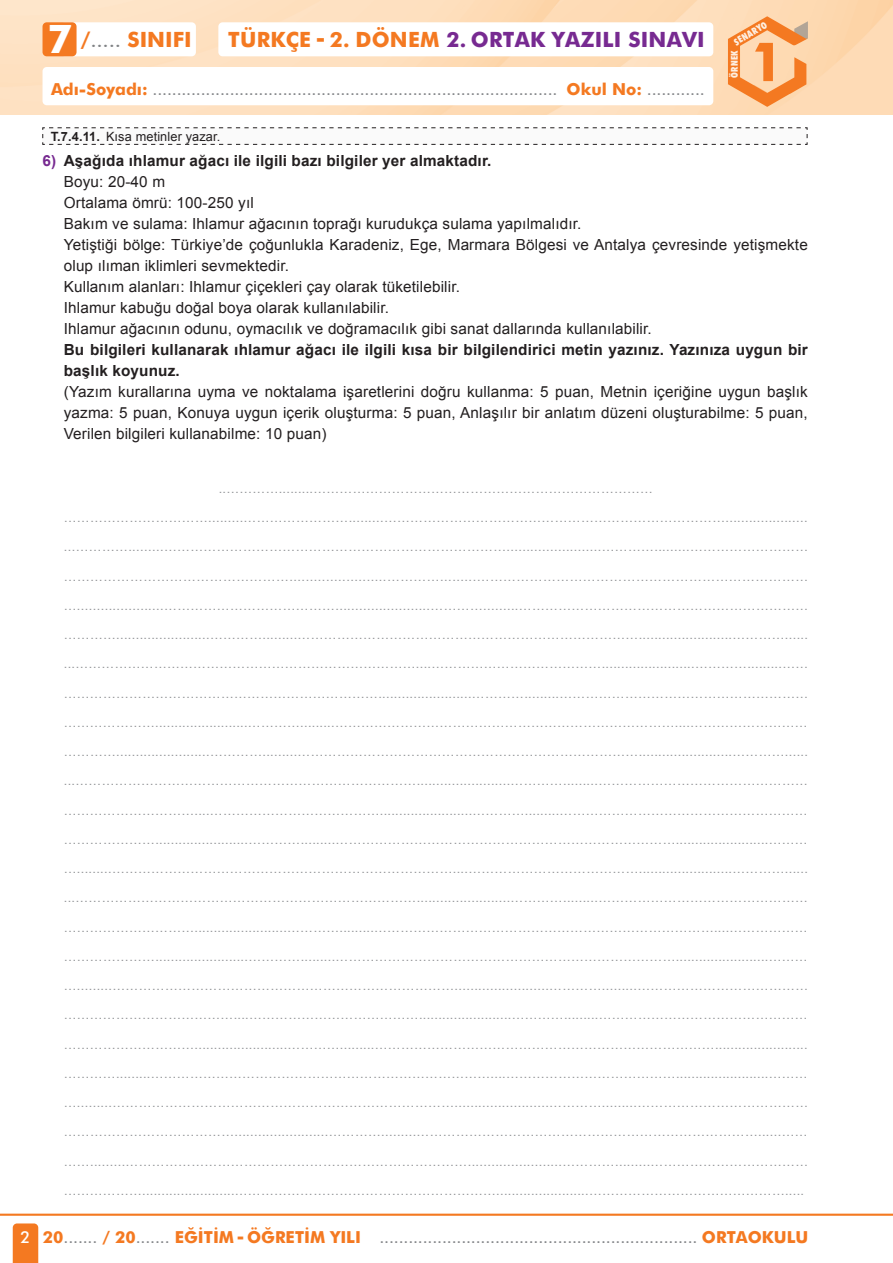
<style>
.page{position:relative;width:893px;height:1263px;background:#fff}
.page>*{position:absolute;margin:0;border:0;box-sizing:border-box;transform-origin:0 0}
.t1{font:700 54px "Futura BT";color:#f47921}
.t2{font:700 21px "Futura BT";letter-spacing:.01em;color:#772a91}
.t3{font:700 21px "Futura BT";color:#f47921}
.t4{font:500 16.5px "Futura BT";color:#808285}
.t5{font:15.3px/21px "Arial";letter-spacing:.01em;color:#231f20}
.t6{font:700 15.3px/21px "Arial";letter-spacing:.01em;color:#231f20}
.t7{font:12.75px "Arial";color:#939598}
.t8{font:12.75px "Arial";letter-spacing:.01em;color:#231f20}
.t9{font:800 condensed 9px "Futura";letter-spacing:.025em;color:#feefe1}
.s1{font-size:39px;color:#fff}
.s2{font-weight:500;color:#808285}
.s3{color:#f47921}
.s4{font-weight:700;color:#f47921}
.s5{font-weight:700}
.s6{font-weight:700;color:#772a91}
.s7{color:#fff}
</style>
<div class="page">
<img style="left:0;top:0;width:893px;height:115px">
<svg style="left:728px;top:16px;width:80px;height:91px;background:#f8b77f"></svg>
<div style="left:218px;top:22px;width:495px;height:34px;background:#fff;border-radius:4px"></div>
<div style="left:60px;top:22px;width:136px;height:34px;background:#fff;border-radius:4px"></div>
<div style="left:43px;top:22px;width:34px;height:34px;background:#f47921;border-radius:4px"></div>
<div style="left:43px;top:67px;width:670px;height:38px;background:#fff;border-radius:4px"></div>
<hr style="left:0;top:1213px;width:893px;height:3px;background:#f47921">
<svg style="left:13px;top:1223px;width:25px;height:40px"></svg>
<svg style="left:42px;top:127px;width:766px;height:18px"></svg>
<h2 class="t3" style="left:47px;top:26px;width:146px"><span class="s1">7</span> /<span class="s2">.....</span> SINIFI</h2>
<h2 class="t2" style="left:228px;top:26px;width:478px"><span class="s3">TÜRKÇE - 2. DÖNEM</span> 2. ORTAK YAZILI SINAVI</h2>
<p class="t4" style="left:51px;top:79px;width:655px"><span class="s4">Adı-Soyadı:</span> .................................................................................... <span class="s4">Okul No:</span> ............</p>
<p class="t9" style="left:732px;top:38px;width:38px;rotate:-31deg">SENARYO</p>
<h1 class="t1" style="left:750px;top:29px;width:35px">1</h1>
<p class="t9" style="left:728px;top:78px;width:29px;rotate:-90deg">ÖRNEK</p>
<p class="t8" style="left:51px;top:128px;width:171px"><span class="s5">T.7.4.11.</span> Kısa metinler yazar.</p>
<p class="t5" style="left:64px;top:150px;width:745px;text-indent:-21px"><span class="s6">6)</span> <span class="s5">Aşağıda ıhlamur ağacı ile ilgili bazı bilgiler yer almaktadır.<br></span>Boyu: 20-40 m<br>Ortalama ömrü: 100-250 yıl<br>Bakım ve sulama: Ihlamur ağacının toprağı kurudukça sulama yapılmalıdır.<br>Yetiştiği bölge: Türkiye’de çoğunlukla Karadeniz, Ege, Marmara Bölgesi ve Antalya çevresinde yetişmekte olup ılıman iklimleri sevmektedir.<br>Kullanım alanları: Ihlamur çiçekleri çay olarak tüketilebilir.<br>Ihlamur kabuğu doğal boya olarak kullanılabilir.<br>Ihlamur ağacının odunu, oymacılık ve doğramacılık gibi sanat dallarında kullanılabilir.</p>
<p class="t6" style="left:64px;top:340px;width:746px">Bu bilgileri kullanarak ıhlamur ağacı ile ilgili kısa bir bilgilendirici metin yazınız. Yazınıza uygun bir başlık koyunuz.</p>
<p class="t5" style="left:64px;top:381px;width:745px;text-align:justify">(Yazım kurallarına uyma ve noktalama işaretlerini doğru kullanma: 5 puan, Metnin içeriğine uygun başlık yazma: 5 puan, Konuya uygun içerik oluşturma: 5 puan, Anlaşılır bir anlatım düzeni oluşturabilme: 5 puan, Verilen bilgileri kullanabilme: 10 puan)</p>
<p class="t7" style="left:219px;top:480px;width:436px">..………….........……………………………………………………………………</p>
<p class="t7" style="left:64px;top:509px;width:745px">…………………………….........…………………….........…………………………………………………………………….....................</p>
<p class="t7" style="left:64px;top:538px;width:746px">...………….........……………………………………………………………………........................………….........………………………</p>
<p class="t7" style="left:64px;top:568px;width:746px">……………………………………………........................………….........…………………………………………………………………</p>
<p class="t7" style="left:64px;top:597px;width:746px">…......................…………………………………........................………….........…………………………………………………………</p>
<p class="t7" style="left:64px;top:626px;width:746px">…………........................………….........……………………………………………………………………........................…………......</p>
<p class="t7" style="left:64px;top:655px;width:746px">...……………………………………………………………………....…………………………………........................………….........……</p>
<p class="t7" style="left:64px;top:685px;width:746px">………………………………………………………………........................………….........…………………………………………………</p>
<p class="t7" style="left:64px;top:714px;width:745px">…………………........................………….........……………………………………………………………………....………………………</p>
<p class="t7" style="left:64px;top:743px;width:746px">…………........................………….........……………………………………………………………………........................…………......</p>
<p class="t7" style="left:64px;top:772px;width:746px">...……………………………………………………………………........................………….........…………………………………………</p>
<p class="t7" style="left:64px;top:802px;width:745px">…………………………....…………………………………........................………….........…………………………………………………</p>
<p class="t7" style="left:64px;top:831px;width:745px">…………………........................………….........……………………………………………………………………........................………</p>
<p class="t7" style="left:64px;top:860px;width:746px">….........……………………………………………………………………....…………………………………........................…………......</p>
<p class="t7" style="left:64px;top:889px;width:746px">...……………………………………………………………………........................………….........…………………………………………</p>
<p class="t7" style="left:64px;top:919px;width:745px">…………………………........................………….........……………………………………………………………………....………………</p>
<p class="t7" style="left:64px;top:948px;width:745px">…………………........................………….........……………………………………………………………………........................………</p>
<p class="t7" style="left:64px;top:977px;width:746px">….........……………………………………………………………………........................………….........…………………………………</p>
<p class="t7" style="left:64px;top:1006px;width:745px">…………………………………....…………………………………........................………….........…………………………………………</p>
<p class="t7" style="left:64px;top:1036px;width:745px">…………………………........................………….........……………………………………………………………………........................</p>
<p class="t7" style="left:64px;top:1065px;width:745px">………….........……………………………………………………………………....…………………………………........................………</p>
<p class="t7" style="left:64px;top:1094px;width:746px">….........……………………………………………………………………........................………….........…………………………………</p>
<p class="t7" style="left:64px;top:1123px;width:745px">…………………………………........................………….........……………………………………………………………………......……</p>
<p class="t7" style="left:64px;top:1153px;width:746px">…….........……………………………………………………………………........................………….........………………………………</p>
<p class="t7" style="left:64px;top:1182px;width:742px">………………........................……………………………………………………........................……………………………………….....</p>
<p class="t4" style="left:21px;top:1227px;width:789px"><span class="s7">2</span> <span class="s4">20</span>....... <span class="s4">/ 20</span>....... <span class="s4">EĞİTİM - ÖĞRETİM YILI</span> .................................................................. <span class="s4">ORTAOKULU</span></p>
</div>
